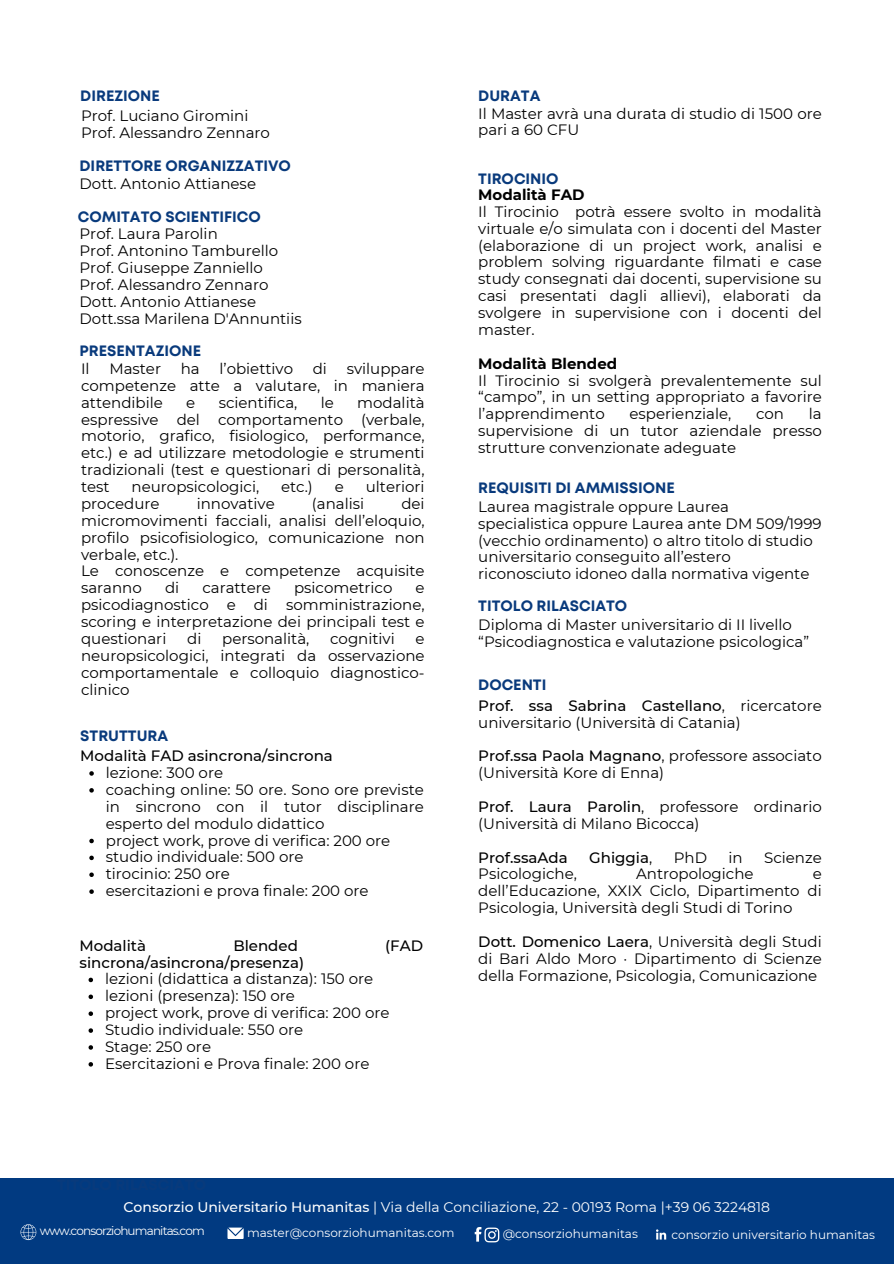
<style>
.page{position:relative;width:894px;height:1264px;background:#fff}
.page>*{position:absolute;margin:0;border:0;box-sizing:border-box;transform-origin:0 0}
.t1{font:15px/16.8px "Montserrat";color:#000}
.t2{font:700 15px "Mont";color:#093a7c}
.t3{font:500 15px "Montserrat";color:#000}
.t4{font:13.95px "Montserrat";color:#fff}
.t5{font:12px "Montserrat";color:#fff}
.t6{font:12px "Montserrat";letter-spacing:-.07em;color:#fff}
.s1{font-weight:700}
.s2{font-weight:500}
.s3{font-weight:400}
</style>
<div class="page">
<div style="left:0;top:1178px;width:893px;height:85px;background:#013a81"></div>
<svg style="left:21px;top:1224px;width:15px;height:15px"></svg>
<svg style="left:654px;top:1227px;width:14px;height:14px"></svg>
<svg style="left:655px;top:1229px;width:11px;height:10px"></svg>
<svg style="left:227px;top:1227px;width:16px;height:11px"></svg>
<svg style="left:474px;top:1227px;width:25px;height:15px"></svg>
<svg style="left:89px;top:771px;width:5px;height:4px"></svg>
<svg style="left:89px;top:788px;width:5px;height:4px"></svg>
<svg style="left:89px;top:838px;width:5px;height:5px"></svg>
<svg style="left:89px;top:855px;width:5px;height:5px"></svg>
<svg style="left:89px;top:872px;width:5px;height:5px"></svg>
<svg style="left:89px;top:889px;width:5px;height:4px"></svg>
<svg style="left:88px;top:977px;width:5px;height:5px"></svg>
<svg style="left:88px;top:994px;width:5px;height:5px"></svg>
<svg style="left:88px;top:1011px;width:5px;height:4px"></svg>
<svg style="left:88px;top:1028px;width:5px;height:4px"></svg>
<svg style="left:88px;top:1045px;width:5px;height:4px"></svg>
<svg style="left:88px;top:1062px;width:5px;height:4px"></svg>
<h1 class="t2" style="left:80px;top:90px;width:81px">DIREZIONE</h1>
<h1 class="t1" style="left:81px;top:107px;width:190px">Prof. Luciano Giromini<br>Prof. Alessandro Zennaro</h1>
<p class="t2" style="left:79px;top:160px;width:213px">DIRETTORE ORGANIZZATIVO</p>
<p class="t1" style="left:79px;top:175px;width:178px">Dott. Antonio Attianese</p>
<p class="t2" style="left:78px;top:211px;width:184px">COMITATO SCIENTIFICO</p>
<p class="t1" style="left:79px;top:225px;width:224px">Prof. Laura Parolin<br>Prof. Antonino Tamburello<br>Prof. Giuseppe Zanniello<br>Prof. Alessandro Zennaro<br>Dott. Antonio Attianese<br>Dott.ssa Marilena D'Annuntiis</p>
<p class="t2" style="left:79px;top:345px;width:123px">PRESENTAZIONE</p>
<h2 class="t1" style="left:81px;top:360px;width:10px">Il</h2>
<h2 class="t1" style="left:109px;top:360px;width:53px">Master</h2>
<h2 class="t1" style="left:181px;top:360px;width:20px">ha</h2>
<h2 class="t1" style="left:219px;top:360px;width:75px">l’obiettivo</h2>
<h2 class="t1" style="left:313px;top:360px;width:16px">di</h2>
<h2 class="t1" style="left:81px;top:360px;width:345px;text-align:justify;text-indent:265px">sviluppare competenze atte a valutare, in maniera attendibile</h2>
<h2 class="t1" style="left:186px;top:394px;width:11px">e</h2>
<h2 class="t1" style="left:218px;top:394px;width:80px">scientifica,</h2>
<h2 class="t1" style="left:321px;top:394px;width:15px">le</h2>
<h2 class="t1" style="left:81px;top:394px;width:345px;text-align:justify;text-indent:276px">modalità espressive del comportamento (verbale, motorio, grafico, fisiologico, performance, etc.) e ad utilizzare metodologie e strumenti tradizionali (test e questionari di personalità, test</h2>
<h2 class="t1" style="left:132px;top:478px;width:129px">neuropsicologici,</h2>
<h2 class="t1" style="left:281px;top:478px;width:33px">etc.)</h2>
<h2 class="t1" style="left:335px;top:478px;width:11px">e</h2>
<h2 class="t1" style="left:366px;top:478px;width:60px">ulteriori</h2>
<h2 class="t1" style="left:81px;top:495px;width:80px">procedure</h2>
<h2 class="t1" style="left:197px;top:495px;width:80px">innovative</h2>
<h2 class="t1" style="left:312px;top:495px;width:54px">(analisi</h2>
<h2 class="t1" style="left:81px;top:495px;width:345px;text-indent:320px">dei micromovimenti facciali, analisi dell’eloquio, profilo psicofisiologico, comunicazione non verbale, etc.).<br>Le conoscenze e competenze acquisite saranno</h2>
<h2 class="t1" style="left:165px;top:579px;width:16px">di</h2>
<h2 class="t1" style="left:202px;top:579px;width:70px">carattere</h2>
<h2 class="t1" style="left:294px;top:579px;width:100px">psicometrico</h2>
<h2 class="t1" style="left:81px;top:579px;width:345px;text-align:justify;text-indent:334px">e psicodiagnostico e di somministrazione, scoring e interpretazione dei principali test e questionari</h2>
<h2 class="t1" style="left:187px;top:630px;width:16px">di</h2>
<h2 class="t1" style="left:222px;top:630px;width:89px">personalità,</h2>
<h2 class="t1" style="left:330px;top:630px;width:66px">cognitivi</h2>
<h2 class="t1" style="left:81px;top:630px;width:345px;text-align:justify;text-indent:334px">e neuropsicologici, integrati da osservazione comportamentale e colloquio diagnostico&shy;clinico</h2>
<h1 class="t2" style="left:80px;top:729px;width:89px">STRUTTURA</h1>
<h3 class="t3" style="left:80px;top:746px;width:254px">Modalità FAD asincrona/sincrona</h3>
<h1 class="t1" style="left:106px;top:764px;width:119px">lezione: 300 ore</h1>
<h2 class="t1" style="left:106px;top:781px;width:319px;text-align:justify">coaching online: 50 ore. Sono ore previste in sincrono con il tutor disciplinare esperto del modulo didattico</h2>
<p class="t1" style="left:106px;top:831px;width:286px">project work, prove di verifica: 200 ore</p>
<p class="t1" style="left:106px;top:848px;width:199px">studio individuale: 500 ore</p>
<p class="t1" style="left:106px;top:865px;width:126px">tirocinio: 250 ore</p>
<p class="t1" style="left:106px;top:882px;width:264px">esercitazioni e prova finale: 200 ore</p>
<h3 class="t3" style="left:79px;top:936px;width:68px">Modalità</h3>
<h3 class="t3" style="left:233px;top:936px;width:66px">Blended</h3>
<h3 class="t3" style="left:385px;top:936px;width:39px">(FAD</h3>
<h3 class="t3" style="left:79px;top:953px;width:226px">sincrona/asincrona/presenza)</h3>
<h1 class="t1" style="left:105px;top:970px;width:270px">lezioni (didattica a distanza): 150 ore</h1>
<p class="t1" style="left:105px;top:987px;width:191px">lezioni (presenza): 150 ore</p>
<h3 class="t1" style="left:105px;top:1004px;width:286px">project work, prove di verifica: 200 ore</h3>
<p class="t1" style="left:105px;top:1021px;width:200px">Studio individuale: 550 ore</p>
<p class="t1" style="left:105px;top:1038px;width:107px">Stage: 250 ore</p>
<p class="t1" style="left:105px;top:1055px;width:266px">Esercitazioni e Prova finale: 200 ore</p>
<h3 class="t2" style="left:478px;top:90px;width:64px">DURATA</h3>
<h1 class="t1" style="left:478px;top:105px;width:345px">Il Master avrà una durata di studio di 1500 ore pari a 60 CFU</h1>
<p class="t2" style="left:478px;top:173px;width:82px">TIROCINIO</p>
<h3 class="t1" style="left:478px;top:186px;width:345px"><span class="s1">Modalità FAD<br></span>Il Tirocinio potrà essere svolto in modalità virtuale e/o simulata con i docenti del Master (elaborazione di un project work, analisi e problem solving riguardante filmati e case study consegnati dai docenti, supervisione su casi presentati dagli allievi), elaborati da svolgere in supervisione con i docenti del master.</h3>
<h3 class="t1" style="left:478px;top:355px;width:345px"><span class="s1">Modalità Blended<br></span>Il Tirocinio si svolgerà prevalentemente sul “campo”, in un setting appropriato a favorire l’apprendimento</h3>
<h3 class="t1" style="left:478px;top:405px;width:345px;text-align:justify;text-indent:330px">la supervisione di un tutor aziendale presso strutture convenzionate adeguate</h3>
<h3 class="t1" style="left:629px;top:405px;width:103px">esperienziale,</h3>
<h3 class="t1" style="left:756px;top:405px;width:29px">con</h3>
<p class="t2" style="left:478px;top:482px;width:198px">REQUISITI DI AMMISSIONE</p>
<p class="t1" style="left:478px;top:498px;width:345px">Laurea magistrale oppure Laurea specialistica oppure Laurea ante DM 509/1999 (vecchio ordinamento) o altro titolo di studio universitario conseguito all’estero riconosciuto idoneo dalla normativa vigente</p>
<h3 class="t2" style="left:478px;top:600px;width:150px">TITOLO RILASCIATO</h3>
<h3 class="t1" style="left:478px;top:616px;width:332px">Diploma di Master universitario di II livello “Psicodiagnostica e valutazione psicologica”</h3>
<h3 class="t2" style="left:478px;top:679px;width:70px">DOCENTI</h3>
<h3 class="t1" style="left:478px;top:696px;width:345px"><span class="s2">Prof. ssa Sabrina Castellano</span>, ricercatore universitario (Università di Catania)</h3>
<h3 class="t1" style="left:478px;top:747px;width:345px"><span class="s2">Prof.ssa Paola Magnano</span>, professore associato (Università Kore di Enna)</h3>
<h1 class="t1" style="left:478px;top:798px;width:345px"><span class="s2">Prof. Laura Parolin</span>, professore ordinario (Università di Milano Bicocca)</h1>
<h3 class="t3" style="left:478px;top:848px;width:91px">Prof.ssaAda</h3>
<h3 class="t3" style="left:589px;top:848px;width:65px">Ghiggia<span class="s3">,</span></h3>
<h3 class="t1" style="left:673px;top:848px;width:35px">PhD</h3>
<h3 class="t1" style="left:728px;top:848px;width:16px">in</h3>
<h3 class="t1" style="left:764px;top:848px;width:59px">Scienze</h3>
<h3 class="t1" style="left:478px;top:865px;width:100px">Psicologiche,</h3>
<h3 class="t1" style="left:636px;top:865px;width:119px">Antropologiche</h3>
<h3 class="t1" style="left:478px;top:865px;width:345px;text-align:justify;text-indent:334px">e dell’Educazione, XXIX Ciclo, Dipartimento di Psicologia, Università degli Studi di Torino</h3>
<h1 class="t1" style="left:478px;top:933px;width:345px;text-align:justify"><span class="s2">Dott. Domenico Laera</span>, Università degli Studi di Bari Aldo Moro · Dipartimento di Scienze della Formazione, Psicologia, Comunicazione</h1>
<h3 class="t4" style="left:123px;top:1198px;width:647px"><span class="s2">Consorzio Universitario Humanitas</span> | Via della Conciliazione, 22 - 00193 Roma |+39 06 3224818</h3>
<h1 class="t6" style="left:40px;top:1223px;width:167px">www.consorziohumanitas.com</h1>
<h3 class="t5" style="left:247px;top:1225px;width:209px">master@consorziohumanitas.com</h3>
<h3 class="t5" style="left:502px;top:1226px;width:137px">@consorziohumanitas</h3>
<h1 class="t5" style="left:671px;top:1226px;width:205px">consorzio universitario humanitas</h1>
</div>
